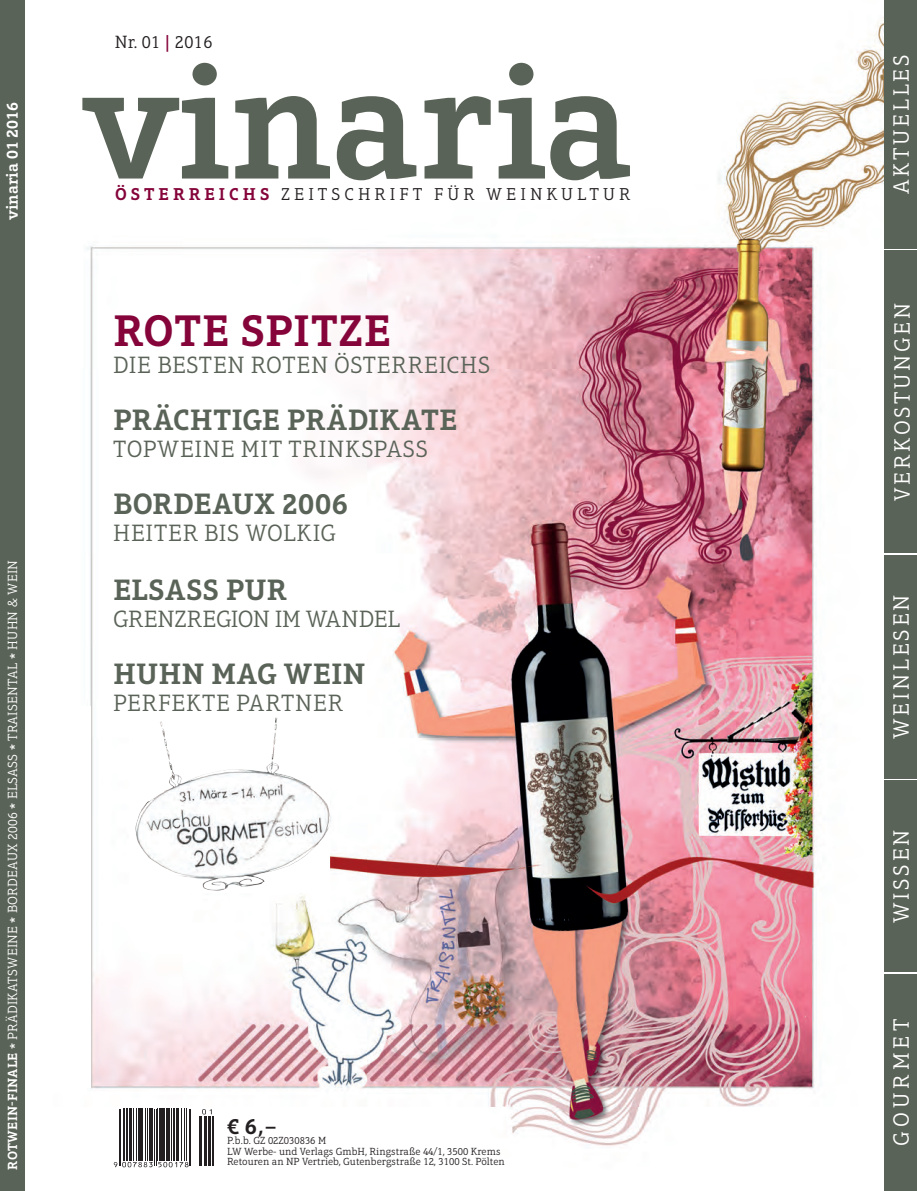
<style>
.page{position:relative;width:917px;height:1191px;background:#fff}
.page>*{position:absolute;margin:0;border:0;box-sizing:border-box;transform-origin:0 0}
.t1{font:600 45px "Aptifer Slab LT Pro";letter-spacing:.02em;color:#85043a}
.t2{font:600 30px "Aptifer Slab LT Pro";letter-spacing:.015em;color:#5a6357}
.t3{font:300 24px "Aptifer Slab LT Pro";letter-spacing:.025em;color:#5a6357}
.t4{font:300 24px "Aptifer Slab LT Pro";letter-spacing:-.005em;color:#5a6357}
.t5{font:300 22.5px "Aptifer Slab LT Pro";letter-spacing:.125em;color:#fff}
.t6{font:300 22.5px "Aptifer Slab LT Pro";letter-spacing:.19em;color:#fff}
.t7{font:600 22.5px "Aptifer Slab LT Pro";color:#231f20}
.t8{font:300 18px "Aptifer Slab LT Pro";letter-spacing:.025em;color:#231f20}
.t9{font:300 17.55px "Aptifer Slab LT Pro";letter-spacing:.23em;color:#231f20}
.t10{font:600 16.5px "Aptifer Slab LT Pro";color:#fff}
.t11{font:300 13.5px "Aptifer Slab LT Pro";letter-spacing:.025em;color:#fff}
.t12{font:300 10.5px/10.5px "Aptifer Slab LT Pro";color:#231f20}
.s1{font-weight:600}
.s2{font-weight:600;color:#85043a}
</style>
<div class="page">
<img style="left:24px;top:0;width:859px;height:1191px">
<svg style="left:129px;top:718px;width:201px;height:174px"></svg>
<img style="left:159px;top:718px;width:118px;height:12px">
<svg style="left:82px;top:63px;width:547px;height:117px"></svg>
<div style="left:883px;top:0;width:33px;height:249px;background:#5a6357"></div>
<div style="left:883px;top:974px;width:33px;height:217px;background:#5a6357"></div>
<div style="left:883px;top:780px;width:33px;height:192px;background:#5a6357"></div>
<div style="left:883px;top:555px;width:33px;height:223px;background:#5a6357"></div>
<div style="left:883px;top:251px;width:33px;height:302px;background:#5a6357"></div>
<hr style="left:119px;top:1108px;width:1px;height:57px;background:#231f20">
<hr style="left:120px;top:1108px;width:1px;height:57px;background:#231f20">
<hr style="left:124px;top:1108px;width:1px;height:52px;background:#231f20">
<hr style="left:126px;top:1108px;width:1px;height:52px;background:#231f20">
<hr style="left:127px;top:1108px;width:1px;height:52px;background:#231f20">
<hr style="left:130px;top:1108px;width:2px;height:52px;background:#231f20">
<hr style="left:134px;top:1108px;width:1px;height:52px;background:#231f20">
<hr style="left:137px;top:1108px;width:1px;height:52px;background:#231f20">
<hr style="left:138px;top:1108px;width:1px;height:52px;background:#231f20">
<hr style="left:140px;top:1108px;width:2px;height:52px;background:#231f20">
<hr style="left:145px;top:1108px;width:1px;height:52px;background:#231f20">
<hr style="left:147px;top:1108px;width:1px;height:52px;background:#231f20">
<hr style="left:149px;top:1108px;width:3px;height:52px;background:#231f20">
<hr style="left:152px;top:1108px;width:1px;height:52px;background:#231f20">
<hr style="left:154px;top:1108px;width:1px;height:57px;background:#231f20">
<hr style="left:156px;top:1108px;width:1px;height:57px;background:#231f20">
<hr style="left:157px;top:1108px;width:1px;height:52px;background:#231f20">
<hr style="left:159px;top:1108px;width:2px;height:52px;background:#231f20">
<hr style="left:162px;top:1108px;width:3px;height:52px;background:#231f20">
<hr style="left:166px;top:1108px;width:1px;height:52px;background:#231f20">
<hr style="left:168px;top:1108px;width:2px;height:52px;background:#231f20">
<hr style="left:171px;top:1108px;width:1px;height:52px;background:#231f20">
<hr style="left:173px;top:1108px;width:1px;height:52px;background:#231f20">
<hr style="left:176px;top:1108px;width:2px;height:52px;background:#231f20">
<hr style="left:178px;top:1108px;width:1px;height:52px;background:#231f20">
<hr style="left:181px;top:1108px;width:1px;height:52px;background:#231f20">
<hr style="left:184px;top:1108px;width:1px;height:52px;background:#231f20">
<hr style="left:186px;top:1108px;width:1px;height:52px;background:#231f20">
<hr style="left:189px;top:1108px;width:1px;height:57px;background:#231f20">
<hr style="left:191px;top:1108px;width:1px;height:57px;background:#231f20">
<hr style="left:199px;top:1115px;width:1px;height:50px;background:#231f20">
<hr style="left:200px;top:1115px;width:2px;height:50px;background:#231f20">
<hr style="left:204px;top:1115px;width:1px;height:50px;background:#231f20">
<hr style="left:206px;top:1115px;width:1px;height:50px;background:#231f20">
<hr style="left:208px;top:1115px;width:1px;height:50px;background:#231f20">
<hr style="left:209px;top:1115px;width:2px;height:50px;background:#231f20">
<hr style="left:212px;top:1115px;width:2px;height:50px;background:#231f20">
<svg style="left:114px;top:1162px;width:38px;height:5px"></svg>
<svg style="left:158px;top:1162px;width:30px;height:5px"></svg>
<svg style="left:202px;top:1109px;width:10px;height:5px"></svg>
<div style="left:4px;top:706px;width:87px;height:381px;background:#fff"></div>
<div style="left:0;top:0;width:24px;height:1191px;background:#5a6357"></div>
<h3 class="t10" style="left:3px;top:220px;width:119px;rotate:-90deg">vinaria 01 2016</h3>
<p class="t11" style="left:5px;top:1169px;width:611px;rotate:-90deg"><span class="s1">ROTWEIN-FINALE *</span> PRÄDIKATSWEINE <span class="s1">*</span> BORDEAUX 2006 <span class="s1">*</span> ELSASS <span class="s1">*</span> TRAISENTAL <span class="s1">*</span> HUHN &amp; WEIN</p>
<h3 class="t8" style="left:115px;top:31px;width:99px">Nr. 01 <span class="s2">|</span> 2016</h3>
<h3 class="t9" style="left:115px;top:184px;width:516px"><span class="s2">ÖSTERREICHS</span> ZEITSCHRIFT FÜR WEINKULTUR</h3>
<h1 class="t1" style="left:113px;top:304px;width:279px">ROTE SPITZE</h1>
<h3 class="t3" style="left:113px;top:351px;width:378px">DIE BESTEN ROTEN ÖSTERREICHS</h3>
<h2 class="t2" style="left:113px;top:402px;width:345px">PRÄCHTIGE PRÄDIKATE</h2>
<h3 class="t3" style="left:113px;top:435px;width:316px">TOPWEINE MIT TRINKSPASS</h3>
<h2 class="t2" style="left:113px;top:486px;width:236px">BORDEAUX 2006</h2>
<h3 class="t3" style="left:113px;top:519px;width:224px">HEITER BIS WOLKIG</h3>
<h2 class="t2" style="left:113px;top:572px;width:175px">ELSASS PUR</h2>
<h3 class="t4" style="left:113px;top:605px;width:288px">GRENZREGION IM WANDEL</h3>
<h2 class="t2" style="left:113px;top:656px;width:253px">HUHN MAG WEIN</h2>
<h3 class="t3" style="left:113px;top:689px;width:231px">PERFEKTE PARTNER</h3>
<h3 class="t7" style="left:227px;top:1113px;width:51px">€ 6,–</h3>
<p class="t12" style="left:227px;top:1135px;width:279px">P.b.b. GZ 02Z030836 M<br>LW Werbe- und Verlags GmbH, Ringstraße 44/1, 3500 Krems<br>Retouren an NP Vertrieb, Gutenbergstraße 12, 3100 St. Pölten</p>
<h3 class="t5" style="left:888px;top:194px;width:141px;rotate:-90deg">AKTUELLES</h3>
<h3 class="t5" style="left:889px;top:501px;width:199px;rotate:-90deg">VERKOSTUNGEN</h3>
<h3 class="t5" style="left:888px;top:739px;width:146px;rotate:-90deg">WEINLESEN</h3>
<h3 class="t5" style="left:888px;top:923px;width:95px;rotate:-90deg">WISSEN</h3>
<h3 class="t6" style="left:888px;top:1146px;width:129px;rotate:-90deg">GOURMET</h3>
</div>
